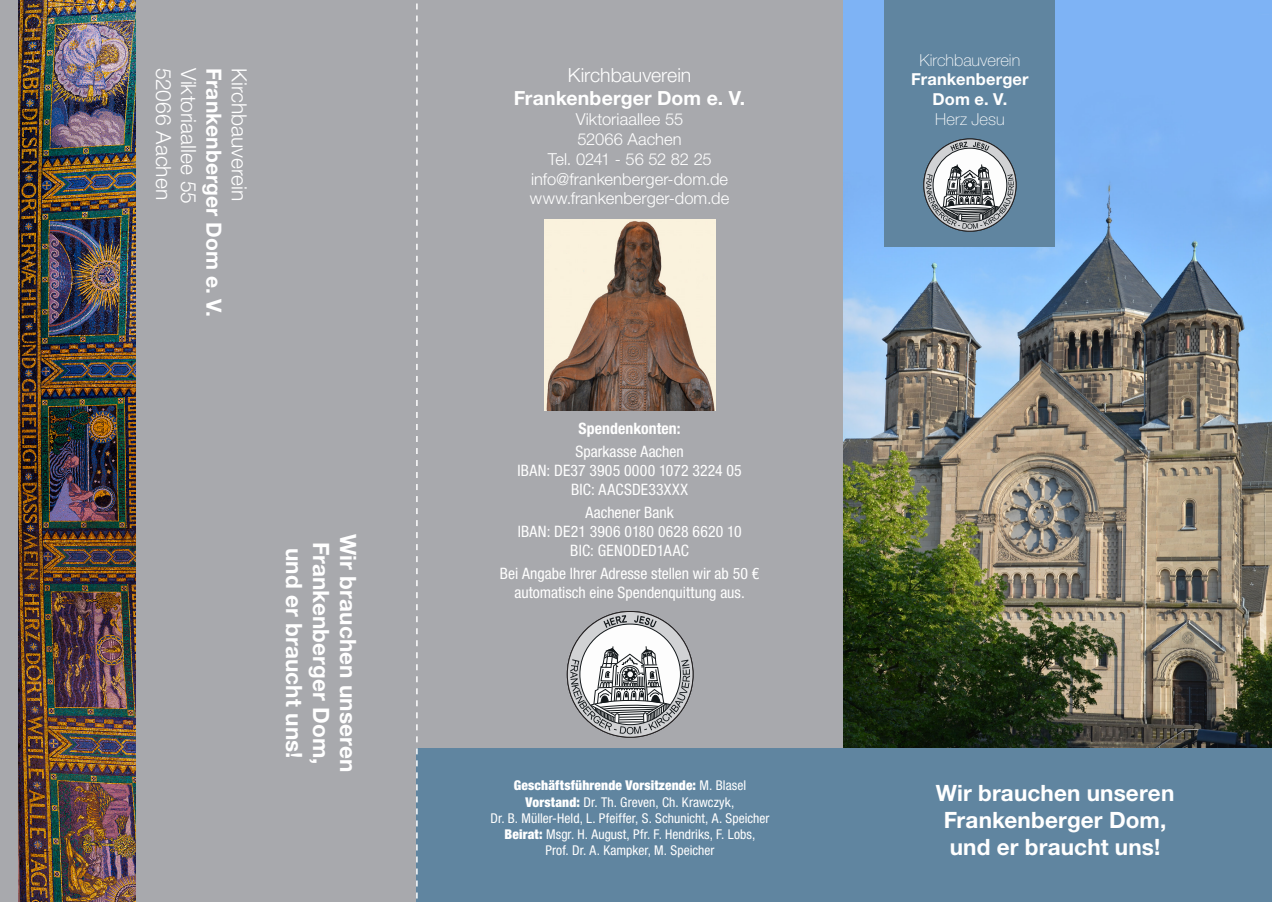
<style>
.page{position:relative;width:1272px;height:902px;background:#fff}
.page>*{position:absolute;margin:0;border:0;box-sizing:border-box;transform-origin:0 0}
.t1{font:700 22.5px/27px "Helvetica Neue LT Std";letter-spacing:.005em;color:#fff;text-align:center}
.t2{font:300 21px "Helvetica Neue LT Std";color:#fff}
.t3{font:700 21px "Helvetica Neue LT Std";letter-spacing:.005em;color:#fff}
.t4{font:700 19.5px "Helvetica Neue LT Std";letter-spacing:.005em;color:#fff}
.t5{font:300 19.5px "Helvetica Neue LT Std";letter-spacing:-.005em;color:#fff}
.t6{font:300 16.5px/19.8px "Helvetica Neue LT Std";color:#fff;text-align:center}
.t7{font:100 16.5px "Helvetica Neue LT Std";color:#fff}
.t8{font:700 16.5px/19.8px "Helvetica Neue LT Std";letter-spacing:.01em;color:#fff;text-align:center}
.t9{font:condensed 15.75px/18.9px "Helvetica Neue LT Std";letter-spacing:.005em;color:#fff;text-align:center}
.t10{font:700 condensed 15.75px "Helvetica Neue LT Std";letter-spacing:.005em;color:#fff}
.t11{font:condensed 13.5px/16.2px "Helvetica Neue LT Std";letter-spacing:.005em;color:#fff;text-align:center}
.s1{font-weight:900}
</style>
<div class="page">
<img style="left:842px;top:0;width:429px;height:748px">
<div style="left:0;top:0;width:842px;height:901px;background:#a8a9ad"></div>
<div style="left:416px;top:748px;width:855px;height:153px;background:#6085a0"></div>
<div style="left:884px;top:0;width:170px;height:247px;background:#6085a0"></div>
<svg style="left:567px;top:611px;width:126px;height:126px"></svg>
<svg style="left:603px;top:615px;width:53px;height:12px"></svg>
<div style="left:580px;top:624px;width:100px;height:100px;background:#fdfdfd;border-radius:50%"></div>
<svg style="left:570px;top:646px;width:120px;height:88px"></svg>
<svg style="left:923px;top:139px;width:93px;height:92px"></svg>
<svg style="left:950px;top:142px;width:39px;height:9px"></svg>
<div style="left:933px;top:148px;width:73px;height:74px;background:#fdfdfd;border-radius:50%"></div>
<svg style="left:926px;top:164px;width:87px;height:65px"></svg>
<img style="left:545px;top:219px;width:170px;height:191px">
<svg style="left:416px;top:3px;width:1px;height:896px"></svg>
<img style="left:19px;top:0;width:116px;height:901px">
<h2 class="t2" style="left:176px;top:68px;width:133px;rotate:90deg">52066 Aachen</h2>
<h2 class="t2" style="left:202px;top:68px;width:137px;rotate:90deg">Viktoriaallee 55</h2>
<h2 class="t3" style="left:227px;top:68px;width:251px;rotate:90deg">Frankenberger Dom e. V.</h2>
<h2 class="t2" style="left:252px;top:68px;width:134px;rotate:90deg">Kirchbauverein</h2>
<h1 class="t1" style="left:308px;top:547px;width:212px;rotate:90deg">und er braucht uns!</h1>
<h1 class="t1" style="left:335px;top:542px;width:224px;rotate:90deg">Frankenberger Dom,</h1>
<h1 class="t1" style="left:362px;top:533px;width:240px;rotate:90deg">Wir brauchen unseren</h1>
<h3 class="t5" style="left:568px;top:63px;width:125px">Kirchbauverein</h3>
<h3 class="t4" style="left:514px;top:86px;width:233px">Frankenberger Dom e. V.</h3>
<p class="t6" style="left:530px;top:109px;width:201px">Viktoriaallee 55<br>52066 Aachen<br>Tel. 0241 - 56 52 82 25 info@frankenberger-dom.de www.frankenberger-dom.de</p>
<p class="t10" style="left:578px;top:419px;width:103px">Spendenkonten:</p>
<p class="t9" style="left:517px;top:442px;width:226px">Sparkasse Aachen<br>IBAN: DE37 3905 0000 1072 3224 05<br>BIC: AACSDE33XXX</p>
<p class="t9" style="left:517px;top:503px;width:225px">Aachener Bank<br>IBAN: DE21 3906 0180 0628 6620 10<br>BIC: GENODED1AAC</p>
<p class="t9" style="left:500px;top:564px;width:261px">Bei Angabe Ihrer Adresse stellen wir ab 50 € automatisch eine Spendenquittung aus.</p>
<p class="t11" style="left:490px;top:777px;width:281px"><span class="s1">Geschäftsführende Vorsitzende:</span> M. Blasel <span class="s1">Vorstand:</span> Dr. Th. Greven, Ch. Krawczyk,<br>Dr. B. Müller-Held, L. Pfeiffer, S. Schunicht, A. Speicher <span class="s1">Beirat:</span> Msgr. H. August, Pfr. F. Hendriks, F. Lobs,<br>Prof. Dr. A. Kampker, M. Speicher</p>
<p class="t7" style="left:919px;top:50px;width:102px">Kirchbauverein</p>
<p class="t8" style="left:911px;top:69px;width:119px">Frankenberger<br>Dom e. V.</p>
<p class="t7" style="left:935px;top:110px;width:71px">Herz Jesu</p>
<h1 class="t1" style="left:935px;top:779px;width:240px">Wir brauchen unseren<br>Frankenberger Dom, und er braucht uns!</h1>
</div>
